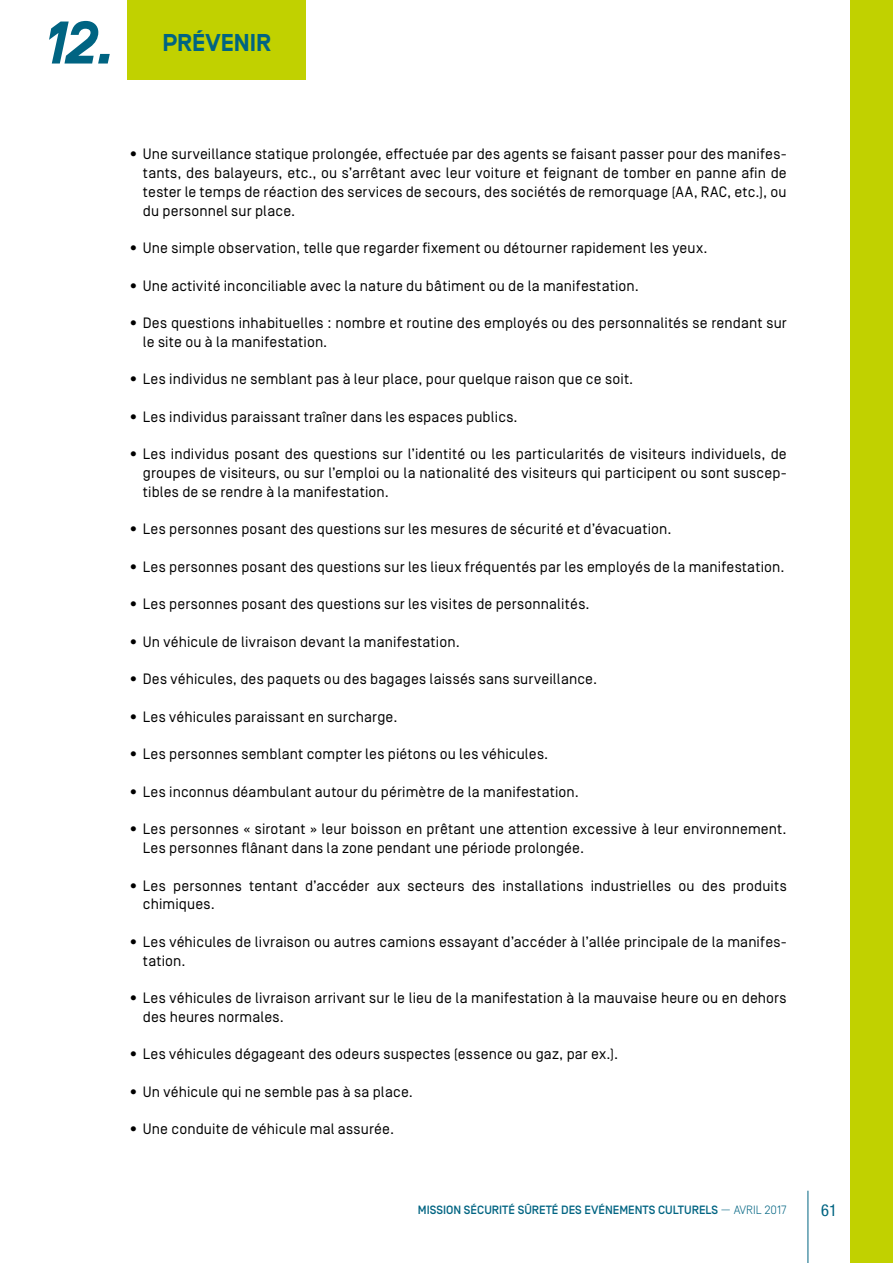
<style>
.page{position:relative;width:893px;height:1263px;background:#fff}
.page>*{position:absolute;margin:0;border:0;box-sizing:border-box;transform-origin:0 0}
.t1{font:italic 700 60px "Simplon BP";color:#006482}
.t2{font:700 24.3px "Simplon BP";color:#006482}
.t3{font:condensed 16.5px "Helvetica Neue LT Std";color:#006482}
.t4{font:15px/18.8px "Simplon BP Regular";letter-spacing:.01em;color:#000}
.t5{font:500 12px "Simplon BP";color:#006482}
.s1{font-weight:300}
</style>
<div class="page">
<div style="left:850px;top:0;width:43px;height:1263px;background:#c1d100"></div>
<hr style="left:807px;top:1191px;width:1px;height:72px;background:#006482">
<div style="left:128px;top:0;width:178px;height:80px;background:#c1d100"></div>
<h1 class="t1" style="left:45px;top:9px;width:72px">12.</h1>
<h2 class="t2" style="left:163px;top:29px;width:110px">PRÉVENIR</h2>
<p class="t4" style="left:143px;top:145px;width:645px;text-align:justify;text-indent:-15px">• Une surveillance statique prolongée, effectuée par des agents se faisant passer pour des manifes&shy;tants, des balayeurs, etc., ou s’arrêtant avec leur voiture et feignant de tomber en panne afin de tester le temps de réaction des services de secours, des sociétés de remorquage (AA, RAC, etc.), ou du personnel sur place.</p>
<p class="t4" style="left:128px;top:238px;width:581px">• Une simple observation, telle que regarder fixement ou détourner rapidement les yeux.</p>
<p class="t4" style="left:128px;top:276px;width:513px">• Une activité inconciliable avec la nature du bâtiment ou de la manifestation.</p>
<p class="t4" style="left:143px;top:313px;width:645px;text-indent:-15px">• Des questions inhabituelles : nombre et routine des employés ou des personnalités se rendant sur le site ou à la manifestation.</p>
<p class="t4" style="left:128px;top:370px;width:507px">• Les individus ne semblant pas à leur place, pour quelque raison que ce soit.</p>
<p class="t4" style="left:128px;top:407px;width:392px">• Les individus paraissant traîner dans les espaces publics.</p>
<p class="t4" style="left:143px;top:445px;width:645px;text-align:justify;text-indent:-15px">• Les individus posant des questions sur l’identité ou les particularités de visiteurs individuels, de groupes de visiteurs, ou sur l’emploi ou la nationalité des visiteurs qui participent ou sont suscep&shy;tibles de se rendre à la manifestation.</p>
<p class="t4" style="left:128px;top:520px;width:545px">• Les personnes posant des questions sur les mesures de sécurité et d’évacuation.</p>
<p class="t4" style="left:128px;top:557px;width:658px">• Les personnes posant des questions sur les lieux fréquentés par les employés de la manifestation.</p>
<p class="t4" style="left:128px;top:595px;width:464px">• Les personnes posant des questions sur les visites de personnalités.</p>
<p class="t4" style="left:128px;top:632px;width:334px">• Un véhicule de livraison devant la manifestation.</p>
<p class="t4" style="left:128px;top:670px;width:471px">• Des véhicules, des paquets ou des bagages laissés sans surveillance.</p>
<p class="t4" style="left:128px;top:707px;width:271px">• Les véhicules paraissant en surcharge.</p>
<p class="t4" style="left:128px;top:745px;width:422px">• Les personnes semblant compter les piétons ou les véhicules.</p>
<p class="t4" style="left:128px;top:782px;width:453px">• Les inconnus déambulant autour du périmètre de la manifestation.</p>
<p class="t4" style="left:143px;top:820px;width:645px;text-indent:-15px">• Les personnes « sirotant » leur boisson en prêtant une attention excessive à leur environnement.<br>Les personnes flânant dans la zone pendant une période prolongée.</p>
<p class="t4" style="left:143px;top:876px;width:645px;text-indent:-15px">• Les personnes tentant d’accéder aux secteurs des installations industrielles ou des produits chimiques.</p>
<p class="t4" style="left:143px;top:932px;width:645px;text-indent:-15px">• Les véhicules de livraison ou autres camions essayant d’accéder à l’allée principale de la manifes&shy;tation.</p>
<p class="t4" style="left:143px;top:988px;width:645px;text-indent:-15px">• Les véhicules de livraison arrivant sur le lieu de la manifestation à la mauvaise heure ou en dehors des heures normales.</p>
<p class="t4" style="left:128px;top:1045px;width:492px">• Les véhicules dégageant des odeurs suspectes (essence ou gaz, par ex.).</p>
<p class="t4" style="left:128px;top:1082px;width:287px">• Un véhicule qui ne semble pas à sa place.</p>
<p class="t4" style="left:128px;top:1120px;width:268px">• Une conduite de véhicule mal assurée.</p>
<p class="t5" style="left:418px;top:1203px;width:370px">MISSION SÉCURITÉ SÛRETÉ DES EVÉNEMENTS CULTURELS <span class="s1">— AVRIL 2017</span></p>
<p class="t3" style="left:821px;top:1200px;width:17px">61</p>
</div>
